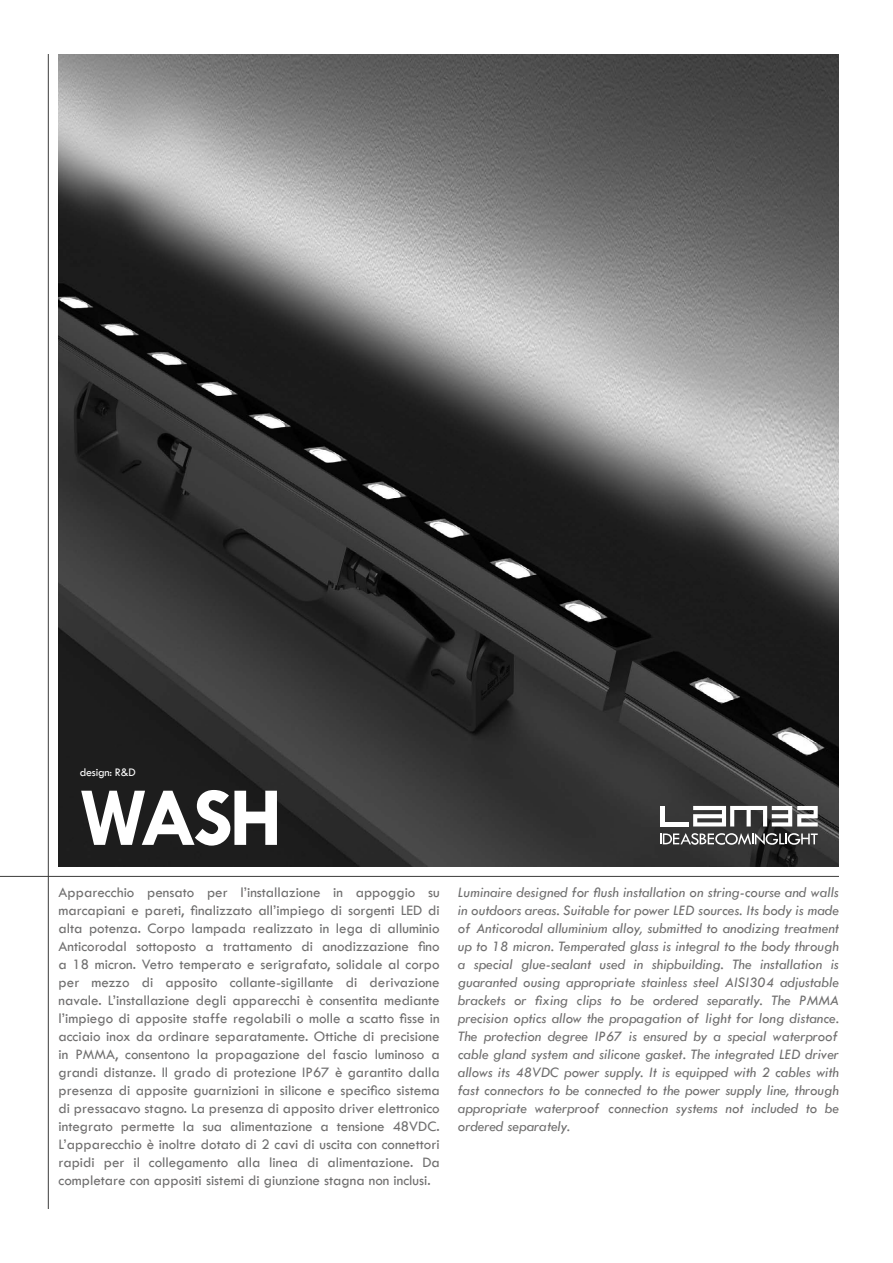
<style>
.page{position:relative;width:893px;height:1263px;background:#fff}
.page>*{position:absolute;margin:0;border:0;box-sizing:border-box;transform-origin:0 0}
.t1{font:700 84.45px "Tw Cen";color:#fff}
.t2{font:15px/18px "Tw Cen";color:#706f6f;text-align:justify}
.t3{font:italic 15px/18px "Tw Cen";color:#706f6f;text-align:justify}
.t4{font:12px "Tw Cen";letter-spacing:-.02em;color:#fff}
</style>
<div class="page">
<hr style="left:0;top:876px;width:839px;height:1px;background:#3c3c3b">
<hr style="left:48px;top:54px;width:1px;height:1155px;background:#3c3c3b">
<img style="left:59px;top:54px;width:780px;height:812px">
<hr style="left:660px;top:822px;width:29px;height:4px;background:#fff">
<hr style="left:660px;top:806px;width:4px;height:20px;background:#fff">
<svg style="left:693px;top:806px;width:125px;height:20px"></svg>
<svg style="left:660px;top:833px;width:158px;height:12px"></svg>
<p class="t4" style="left:80px;top:765px;width:57px">design: R&amp;D</p>
<h1 class="t1" style="left:80px;top:767px;width:204px">WASH</h1>
<p class="t2" style="left:59px;top:884px;width:383px">Apparecchio pensato per l’installazione in appoggio su marcapiani e pareti, finalizzato all’impiego di sorgenti LED di alta potenza. Corpo lampada realizzato in lega di alluminio Anticorodal sottoposto a trattamento di anodizzazione fino a 18 micron. Vetro temperato e serigrafato, solidale al corpo per mezzo di apposito collante-sigillante di derivazione navale. L’installazione degli apparecchi è consentita mediante l’impiego di apposite staffe regolabili o molle a scatto fisse in acciaio inox da ordinare separatamente. Ottiche di precisione in PMMA, consentono la propagazione del fascio luminoso a grandi distanze. Il grado di protezione IP67 è garantito dalla presenza di apposite guarnizioni in silicone e specifico sistema di pressacavo stagno. La presenza di apposito driver elettronico integrato permette la sua alimentazione a tensione 48VDC.<br>L’apparecchio è inoltre dotato di 2 cavi di uscita con connettori rapidi per il collegamento alla linea di alimentazione. Da completare con appositi sistemi di giunzione stagna non inclusi.</p>
<p class="t3" style="left:458px;top:883px;width:383px">Luminaire designed for flush installation on string-course and walls in outdoors areas. Suitable for power LED sources. Its body is made of Anticorodal alluminium alloy, submitted to anodizing treatment up to 18 micron. Temperated glass is integral to the body through a special glue-sealant used in shipbuilding. The installation is guaranted ousing appropriate stainless steel AISI304 adjustable brackets or fixing clips to be ordered separatly. The PMMA precision optics allow the propagation of light for long distance.<br>The protection degree IP67 is ensured by a special waterproof cable gland system and silicone gasket. The integrated LED driver allows its 48VDC power supply. It is equipped with 2 cables with fast connectors to be connected to the power supply line, through appropriate waterproof connection systems not included to be ordered separately.</p>
</div>
